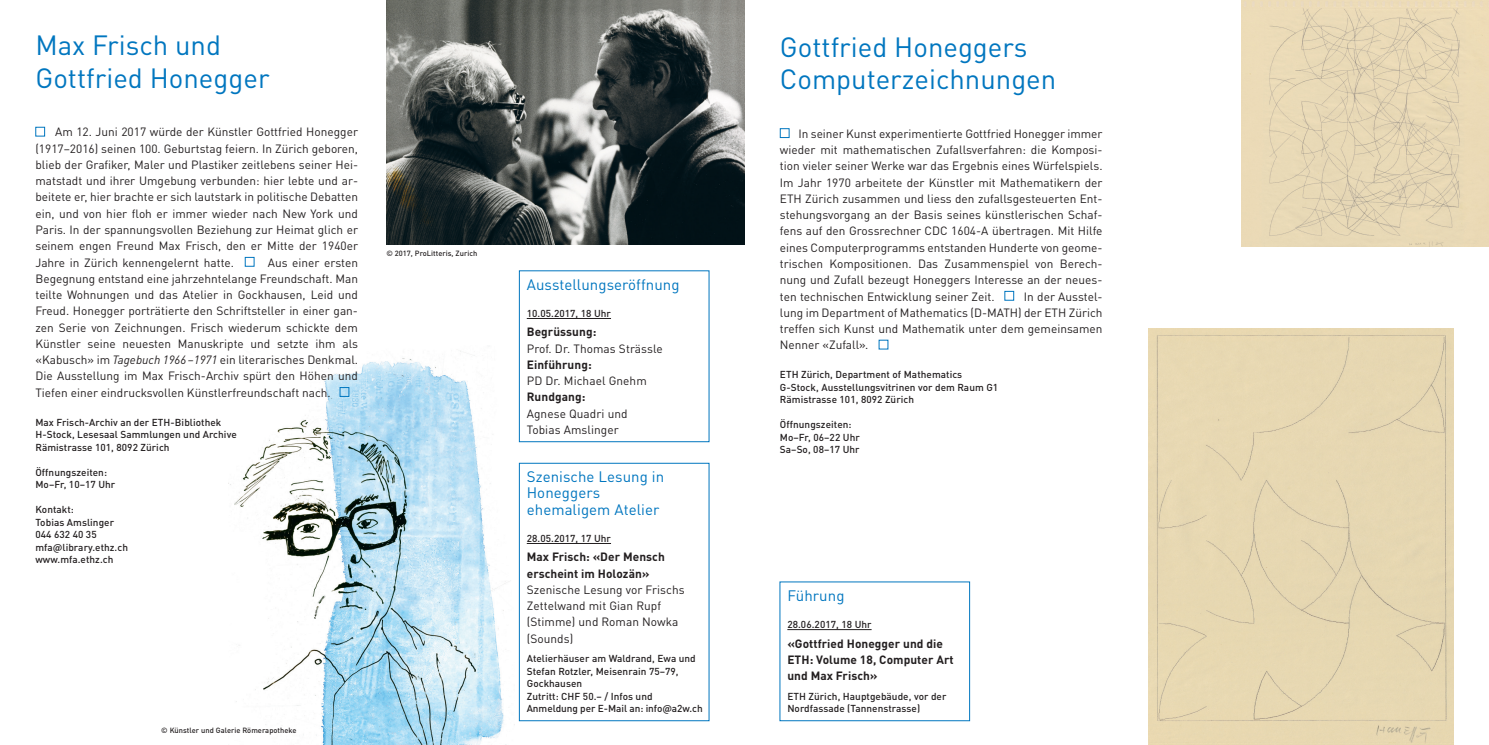
<style>
.page{position:relative;width:1489px;height:745px;background:#fff}
.page>*{position:absolute;margin:0;border:0;box-sizing:border-box;transform-origin:0 0}
.t1{font:27.5px/32.5px "DIN Pro";color:#0076bf}
.t2{font:15px/16.2px "DIN Pro";letter-spacing:.005em;color:#0076bf}
.t3{font:11.88px/16.2px "DIN Pro";color:#231f20;text-align:justify}
.t4{font:700 11.88px/16.2px "DIN Pro";letter-spacing:.005em;color:#231f20}
.t5{font:500 10px/12.5px "DIN Pro";letter-spacing:.005em;color:#231f20}
.t6{font:500 7.5px "DIN Pro";letter-spacing:.005em;color:#231f20}
.s1{font-style:italic}
</style>
<div class="page">
<img style="left:230px;top:351px;width:276px;height:393px">
<div style="left:35px;top:127px;width:10px;height:9px;border:1px solid #0076bf"></div>
<div style="left:245px;top:257px;width:9px;height:9px;border:1px solid #0076bf"></div>
<div style="left:340px;top:387px;width:9px;height:9px;border:1px solid #0076bf"></div>
<div style="left:780px;top:128px;width:9px;height:10px;border:1px solid #0076bf"></div>
<img style="left:386px;top:0;width:358px;height:244px">
<img style="left:1241px;top:0;width:247px;height:246px">
<div style="left:1148px;top:328px;width:305px;height:416px;background:#e7d7b2"></div>
<hr style="left:526px;top:318px;width:85px;height:1px;background:#231f20">
<hr style="left:526px;top:543px;width:85px;height:1px;background:#231f20">
<div style="left:519px;top:462px;width:190px;height:258px;border:1px solid #0076bf"></div>
<hr style="left:787px;top:629px;width:84px;height:1px;background:#231f20">
<h1 class="t1" style="left:35px;top:26px;width:236px">Max Frisch und<br>Gottfried Honegger</h1>
<p class="t3" style="left:35px;top:123px;width:324px;text-indent:20px">Am 12. Juni 2017 würde der Künstler Gottfried Honegger (1917–2016) seinen 100. Geburtstag feiern. In Zürich geboren, blieb der Grafiker, Maler und Plastiker zeitlebens seiner Hei&shy;matstadt und ihrer Umgebung verbunden: hier lebte und ar&shy;beitete er, hier brachte er sich lautstark in politische Debatten ein, und von hier floh er immer wieder nach New York und Paris. In der spannungsvollen Beziehung zur Heimat glich er seinem engen Freund Max Frisch, den er Mitte der 1940er Jahre in Zürich kennengelernt hatte.</p>
<p class="t3" style="left:35px;top:253px;width:324px;text-indent:232px">Aus einer ersten Begegnung entstand eine jahrzehntelange Freundschaft. Man teilte Wohnungen und das Atelier in Gockhausen, Leid und Freud. Honegger porträtierte den Schriftsteller in einer gan&shy;zen Serie von Zeichnungen. Frisch wiederum schickte dem Künstler seine neuesten Manuskripte und setzte ihm als «Kabusch» im <span class="s1">Tagebuch 1966 –1971</span> ein literarisches Denkmal.<br>Die Ausstellung im Max Frisch-Archiv spürt den Höhen und Tiefen einer eindrucksvollen Künstlerfreundschaft nach.</p>
<p class="t5" style="left:35px;top:414px;width:203px">Max Frisch-Archiv an der ETH-Bibliothek<br>H-Stock, Lesesaal Sammlungen und Archive<br>Rämistrasse 101, 8092 Zürich</p>
<p class="t5" style="left:35px;top:464px;width:81px">Öffnungszeiten:<br>Mo–Fr, 10–17 Uhr</p>
<p class="t5" style="left:35px;top:502px;width:94px">Kontakt:<br>Tobias Amslinger<br>044 632 40 35 mfa@library.ethz.ch www.mfa.ethz.ch</p>
<p class="t6" style="left:386px;top:247px;width:92px">© 2017, ProLitteris, Zurich</p>
<p class="t6" style="left:161px;top:723px;width:137px">© Künstler und Galerie Römerapotheke</p>
<p class="t2" style="left:526px;top:274px;width:154px">Ausstellungseröffnung</p>
<p class="t5" style="left:526px;top:305px;width:86px">10.05.2017, 18 Uhr</p>
<p class="t4" style="left:526px;top:322px;width:71px">Begrüssung:</p>
<p class="t3" style="left:526px;top:339px;width:138px">Prof. Dr. Thomas Strässle</p>
<p class="t4" style="left:526px;top:355px;width:66px">Einführung:</p>
<p class="t3" style="left:526px;top:371px;width:121px">PD Dr. Michael Gnehm</p>
<p class="t4" style="left:526px;top:387px;width:60px">Rundgang:</p>
<p class="t3" style="left:526px;top:404px;width:102px">Agnese Quadri und<br>Tobias Amslinger</p>
<p class="t2" style="left:526px;top:467px;width:139px">Szenische Lesung in<br>Honeggers ehemaligem Atelier</p>
<p class="t5" style="left:526px;top:530px;width:86px">28.05.2017, 17 Uhr</p>
<p class="t4" style="left:526px;top:547px;width:140px">Max Frisch: «Der Mensch erscheint im Holozän»</p>
<p class="t3" style="left:526px;top:580px;width:159px;text-align:left">Szenische Lesung vor Frischs<br>Zettelwand mit Gian Rupf (Stimme) und Roman Nowka (Sounds)</p>
<p class="t5" style="left:526px;top:651px;width:177px">Atelierhäuser am Waldrand, Ewa und<br>Stefan Rotzler, Meisenrain 75–79,<br>Gockhausen<br>Zutritt: CHF 50.– / Infos und<br>Anmeldung per E-Mail an: info@a2w.ch</p>
<h1 class="t1" style="left:780px;top:28px;width:278px">Gottfried Honeggers<br>Computerzeichnungen</h1>
<p class="t3" style="left:780px;top:124px;width:324px;text-align:left;text-indent:19px">In seiner Kunst experimentierte Gottfried Honegger immer wieder mit mathematischen Zufallsverfahren: die Komposi&shy;tion vieler seiner Werke war das Ergebnis eines Würfelspiels.<br>Im Jahr 1970 arbeitete der Künstler mit Mathematikern der ETH Zürich zusammen und liess den zufallsgesteuerten Ent&shy;stehungsvorgang an der Basis seines künstlerischen Schaf&shy;fens auf den Grossrechner CDC 1604-A übertragen. Mit Hilfe eines Computerprogramms entstanden Hunderte von geome&shy;trischen Kompositionen. Das Zusammenspiel von Berech&shy;nung und Zufall bezeugt Honeggers Interesse an der neues&shy;ten technischen Entwicklung seiner Zeit.</p>
<p class="t3" style="left:780px;top:287px;width:324px;text-indent:244px">In der Ausstel&shy;lung im Department of Mathematics (D-MATH) der ETH Zürich treffen sich Kunst und Mathematik unter dem gemeinsamen Nenner «Zufall».</p>
<p class="t5" style="left:780px;top:367px;width:220px">ETH Zürich, Department of Mathematics<br>G-Stock, Ausstellungsvitrinen vor dem Raum G1<br>Rämistrasse 101, 8092 Zürich</p>
<p class="t5" style="left:780px;top:417px;width:81px">Öffnungszeiten:<br>Mo–Fr, 06–22 Uhr<br>Sa–So, 08–17 Uhr</p>
<p class="t2" style="left:787px;top:585px;width:59px">Führung</p>
<p class="t5" style="left:787px;top:616px;width:86px">28.06.2017, 18 Uhr</p>
<p class="t4" style="left:787px;top:633px;width:168px">«Gottfried Honegger und die<br>ETH: Volume 18, Computer Art und Max Frisch»</p>
<p class="t5" style="left:787px;top:688px;width:161px">ETH Zürich, Hauptgebäude, vor der<br>Nordfassade (Tannenstrasse)</p>
</div>
